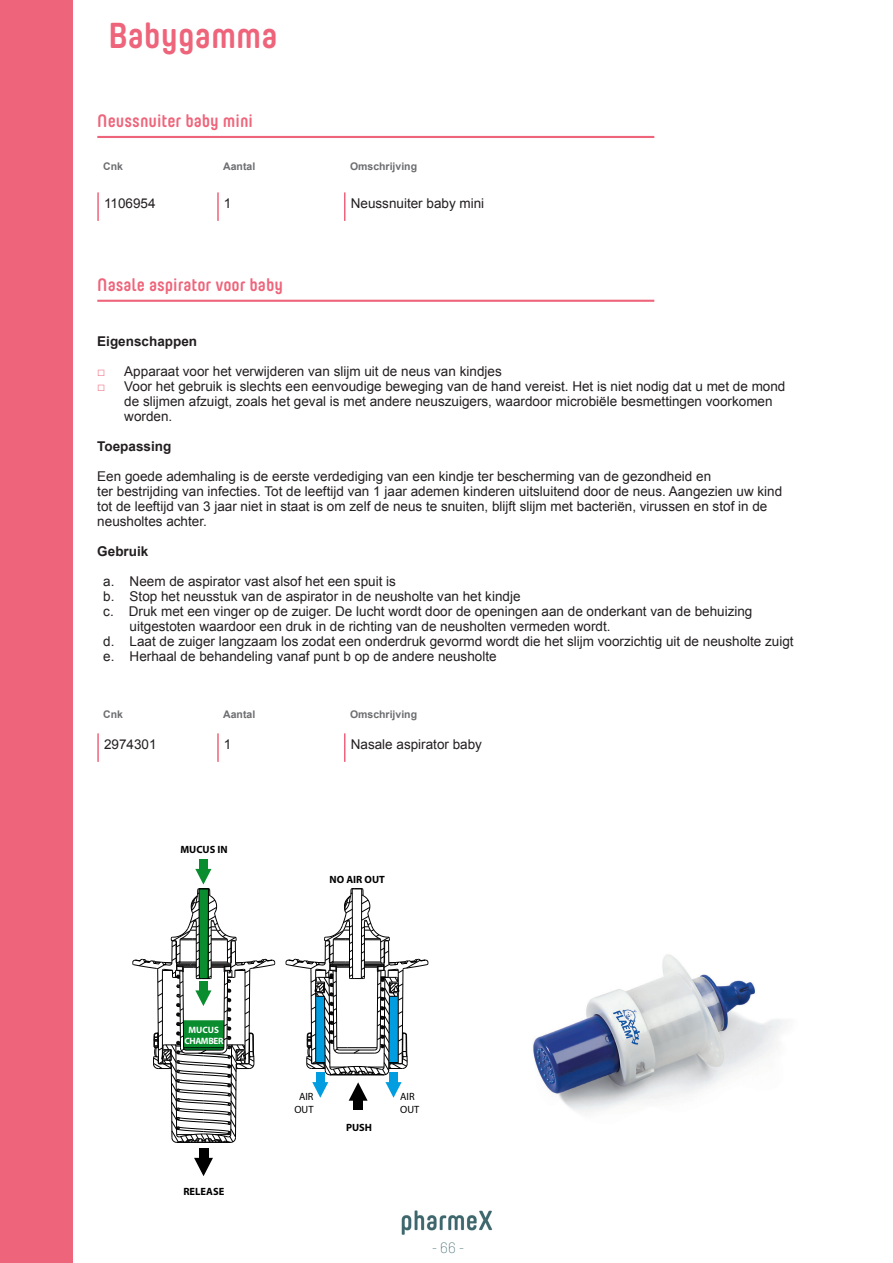
<style>
.page{position:relative;width:893px;height:1263px;background:#fff}
.page>*{position:absolute;margin:0;border:0;box-sizing:border-box;transform-origin:0 0}
.t1{font:700 36px "Yummo";color:#ee657b}
.Tussentitel_babygamm{font:700 18px "Yummo";color:#ee657b}
.t2{font:100 15px "Yummo";color:#3b666d}
.t3{font:13.5px/15px "Arial";color:#231f20}
.t4{font:700 13.5px "Arial";color:#231f20}
.t5{font:700 10.5px "Arial";color:#6c6d70}
.t6{font:700 10.5px "Myriad Pro";letter-spacing:.005em;color:#000}
.t7{font:10.5px/12.6px "Myriad Pro";letter-spacing:.005em;color:#000;text-align:center}
.t8{font:700 9.15px/11.1px "Myriad Pro";letter-spacing:-.04em;color:#fff;text-align:center}
.s1{font-weight:700;color:#ee657b}
</style>
<div class="page">
<div style="left:0;top:0;width:72px;height:1263px;background:#ee657b"></div>
<img style="left:401px;top:1210px;width:92px;height:25px">
<hr style="left:97px;top:300px;width:557px;height:2px;background:#ee657b">
<hr style="left:97px;top:733px;width:2px;height:29px;background:#ee657b">
<hr style="left:217px;top:733px;width:2px;height:29px;background:#ee657b">
<svg style="left:344px;top:733px;width:1px;height:29px"></svg>
<div style="left:199px;top:1149px;width:9px;height:10px;background:#000"></div>
<svg style="left:194px;top:1158px;width:19px;height:18px"></svg>
<div style="left:199px;top:859px;width:9px;height:11px;background:#098d2f"></div>
<svg style="left:132px;top:869px;width:143px;height:274px"></svg>
<div style="left:353px;top:1100px;width:10px;height:10px;background:#000"></div>
<svg style="left:349px;top:1082px;width:19px;height:19px"></svg>
<div style="left:316px;top:1072px;width:9px;height:11px;background:#009ee0"></div>
<svg style="left:312px;top:1082px;width:16px;height:16px"></svg>
<div style="left:389px;top:1072px;width:9px;height:11px;background:#009ee0"></div>
<svg style="left:385px;top:1082px;width:17px;height:16px"></svg>
<svg style="left:285px;top:888px;width:144px;height:187px"></svg>
<img style="left:533px;top:954px;width:256px;height:160px">
<hr style="left:97px;top:192px;width:2px;height:29px;background:#ee657b">
<hr style="left:217px;top:192px;width:2px;height:29px;background:#ee657b">
<svg style="left:344px;top:192px;width:1px;height:29px"></svg>
<hr style="left:97px;top:136px;width:557px;height:2px;background:#ee657b">
<h1 class="t1" style="left:108px;top:3px;width:171px">Babygamma</h1>
<p class="Tussentitel_babygamm" style="left:97px;top:104px;width:157px">Neussnuiter baby mini</p>
<p class="t5" style="left:103px;top:160px;width:21px">Cnk</p>
<p class="t5" style="left:223px;top:160px;width:34px">Aantal</p>
<p class="t5" style="left:350px;top:160px;width:69px">Omschrijving</p>
<p class="t3" style="left:104px;top:196px;width:53px">1106954</p>
<p class="t3" style="left:224px;top:196px;width:9px">1</p>
<p class="t3" style="left:351px;top:196px;width:135px">Neussnuiter baby mini</p>
<p class="Tussentitel_babygamm" style="left:97px;top:268px;width:187px">Nasale aspirator voor baby</p>
<p class="t4" style="left:97px;top:332px;width:101px">Eigenschappen</p>
<p class="t3" style="left:97px;top:364px;width:406px"><span class="s1">□</span> Apparaat voor het verwijderen van slijm uit de neus van kindjes</p>
<p class="t3" style="left:124px;top:379px;width:663px;text-indent:-27px"><span class="s1">□</span> Voor het gebruik is slechts een eenvoudige beweging van de hand vereist. Het is niet nodig dat u met de mond de slijmen afzuigt, zoals het geval is met andere neuszuigers, waardoor microbiële besmettingen voorkomen worden.</p>
<p class="t4" style="left:97px;top:437px;width:76px">Toepassing</p>
<p class="t3" style="left:97px;top:469px;width:686px">Een goede ademhaling is de eerste verdediging van een kindje ter bescherming van de gezondheid en<br>ter bestrijding van infecties. Tot de leeftijd van 1 jaar ademen kinderen uitsluitend door de neus. Aangezien uw kind tot de leeftijd van 3 jaar niet in staat is om zelf de neus te snuiten, blijft slijm met bacteriën, virussen en stof in de neusholtes achter.</p>
<p class="t4" style="left:97px;top:542px;width:53px">Gebruik</p>
<p class="t3" style="left:103px;top:574px;width:294px">a. Neem de aspirator vast alsof het een spuit is</p>
<p class="t3" style="left:103px;top:589px;width:419px">b. Stop het neusstuk van de aspirator in de neusholte van het kindje</p>
<p class="t3" style="left:130px;top:604px;width:624px;text-indent:-26px">c. Druk met een vinger op de zuiger. De lucht wordt door de openingen aan de onderkant van de behuizing uitgestoten waardoor een druk in de richting van de neusholten vermeden wordt.</p>
<p class="t3" style="left:103px;top:634px;width:692px">d. Laat de zuiger langzaam los zodat een onderdruk gevormd wordt die het slijm voorzichtig uit de neusholte zuigt</p>
<p class="t3" style="left:103px;top:649px;width:395px">e. Herhaal de behandeling vanaf punt b op de andere neusholte</p>
<p class="t5" style="left:103px;top:708px;width:21px">Cnk</p>
<p class="t5" style="left:223px;top:708px;width:34px">Aantal</p>
<p class="t5" style="left:350px;top:708px;width:69px">Omschrijving</p>
<p class="t3" style="left:104px;top:737px;width:54px">2974301</p>
<p class="t3" style="left:224px;top:737px;width:9px">1</p>
<p class="t3" style="left:351px;top:737px;width:133px">Nasale aspirator baby</p>
<p class="t6" style="left:180px;top:842px;width:49px">MUCUS IN</p>
<p class="t8" style="left:184px;top:1024px;width:41px">MUCUS<br>CHAMBER</p>
<p class="t6" style="left:183px;top:1185px;width:42px">RELEASE</p>
<p class="t6" style="left:329px;top:873px;width:57px">NO AIR OUT</p>
<p class="t7" style="left:294px;top:1090px;width:21px">AIR<br>OUT</p>
<p class="t7" style="left:400px;top:1090px;width:21px;text-align:left">AIR<br>OUT</p>
<p class="t6" style="left:346px;top:1120px;width:28px">PUSH</p>
<p class="t2" style="left:432px;top:1239px;width:34px">- 66 -</p>
</div>
